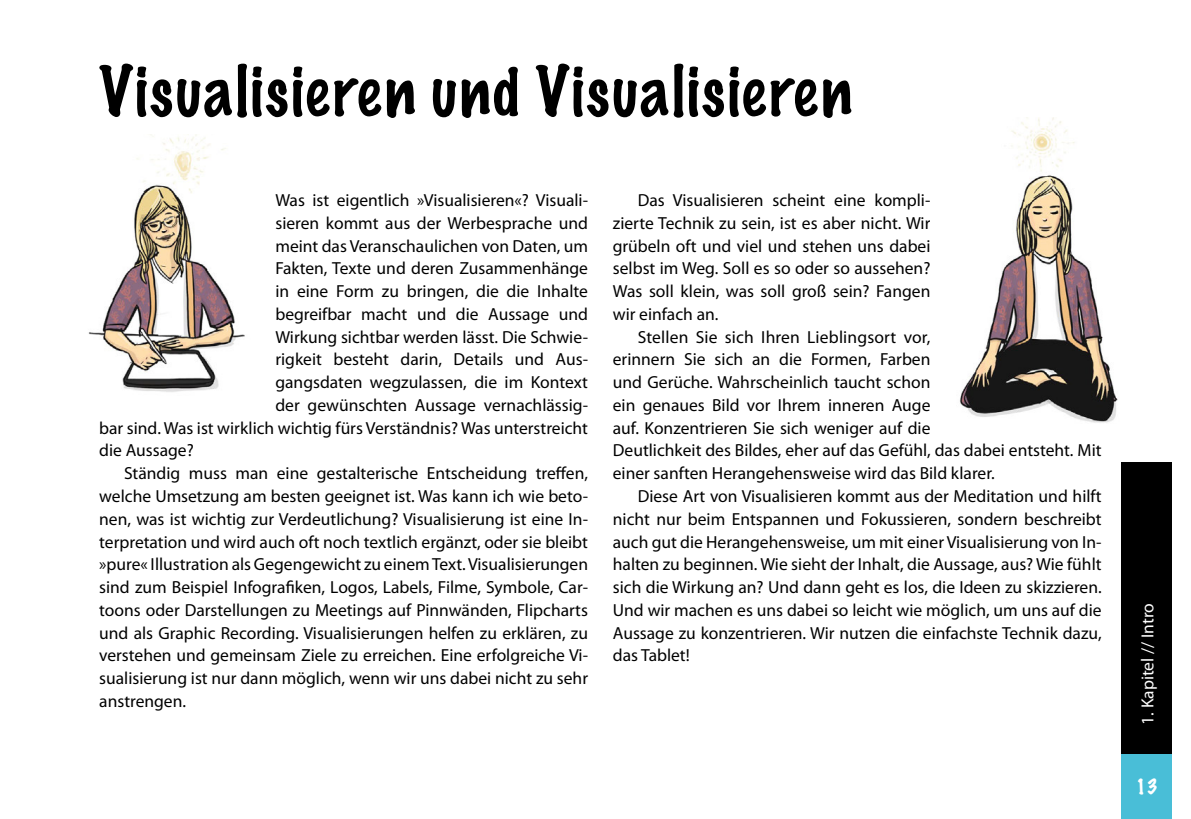
<style>
.page{position:relative;width:1191px;height:819px;background:#fff}
.page>*{position:absolute;margin:0;border:0;box-sizing:border-box;transform-origin:0 0}
.Überschrift_2{font:100 63px "Marker Felt";letter-spacing:.035em;color:#000}
.t1{font:100 19.25px "Marker Felt";color:#fff}
.Text_Einzug{font:17.5px/22.8px "Myriad Pro";color:#000;text-align:justify}
.t2{font:17.5px "Myriad Pro";color:#fff}
</style>
<div class="page">
<div style="left:1121px;top:462px;width:51px;height:292px;background:#000"></div>
<div style="left:1121px;top:754px;width:51px;height:65px;background:#49bed7"></div>
<img style="left:88px;top:134px;width:157px;height:258px">
<img style="left:960px;top:118px;width:158px;height:305px">
<p class="Überschrift_2" style="left:99px;top:41px;width:754px">Visualisieren und Visualisieren</p>
<p class="Text_Einzug" style="left:275px;top:188px;width:314px">Was ist eigentlich »Visualisieren«? Visuali-</p>
<p class="Text_Einzug" style="left:275px;top:211px;width:314px">sieren kommt aus der Werbesprache und</p>
<p class="Text_Einzug" style="left:275px;top:234px;width:314px">meint das Veranschaulichen von Daten, um</p>
<p class="Text_Einzug" style="left:275px;top:257px;width:314px">Fakten, Texte und deren Zusammenhänge</p>
<p class="Text_Einzug" style="left:275px;top:279px;width:314px">in eine Form zu bringen, die die Inhalte</p>
<p class="Text_Einzug" style="left:275px;top:302px;width:314px">begreifbar macht und die Aussage und</p>
<p class="Text_Einzug" style="left:275px;top:325px;width:314px">Wirkung sichtbar werden lässt. Die Schwie-</p>
<p class="Text_Einzug" style="left:275px;top:348px;width:314px">rigkeit besteht darin, Details und Aus-</p>
<p class="Text_Einzug" style="left:275px;top:370px;width:314px">gangsdaten wegzulassen, die im Kontext</p>
<p class="Text_Einzug" style="left:275px;top:393px;width:314px">der gewünschten Aussage vernachlässig-</p>
<p class="Text_Einzug" style="left:99px;top:416px;width:490px">bar sind. Was ist wirklich wichtig fürs Verständnis? Was unterstreicht</p>
<p class="Text_Einzug" style="left:99px;top:439px;width:96px">die Aussage?</p>
<p class="Text_Einzug" style="left:99px;top:461px;width:490px;text-indent:25px">Ständig muss man eine gestalterische Entscheidung treffen, welche Umsetzung am besten geeignet ist. Was kann ich wie beto&shy;nen, was ist wichtig zur Verdeutlichung? Visualisierung ist eine In&shy;terpretation und wird auch oft noch textlich ergänzt, oder sie bleibt »pure« Illustration als Gegengewicht zu einem Text. Visualisierungen sind zum Beispiel Infografiken, Logos, Labels, Filme, Symbole, Car&shy;toons oder Darstellungen zu Meetings auf Pinnwänden, Flipcharts und als Graphic Recording. Visualisierungen helfen zu erklären, zu verstehen und gemeinsam Ziele zu erreichen. Eine erfolgreiche Vi&shy;sualisierung ist nur dann möglich, wenn wir uns dabei nicht zu sehr anstrengen.</p>
<p class="Text_Einzug" style="left:613px;top:188px;width:319px;text-indent:25px">Das Visualisieren scheint eine kompli&shy;zierte Technik zu sein, ist es aber nicht. Wir grübeln oft und viel und stehen uns dabei selbst im Weg. Soll es so oder so aussehen?<br>Was soll klein, was soll groß sein? Fangen wir einfach an.</p>
<p class="Text_Einzug" style="left:613px;top:325px;width:490px;text-align:left;text-indent:25px">Stellen Sie sich Ihren Lieblingsort vor,<br>erinnern Sie sich an die Formen, Farben<br>und Gerüche. Wahrscheinlich taucht schon<br>ein genaues Bild vor Ihrem inneren Auge<br>auf. Konzentrieren Sie sich weniger auf die<br>Deutlichkeit des Bildes, eher auf das Gefühl, das dabei entsteht. Mit einer sanften Herangehensweise wird das Bild klarer.</p>
<p class="Text_Einzug" style="left:613px;top:484px;width:490px;text-indent:25px">Diese Art von Visualisieren kommt aus der Meditation und hilft nicht nur beim Entspannen und Fokussieren, sondern beschreibt auch gut die Herangehensweise, um mit einer Visualisierung von In&shy;halten zu beginnen. Wie sieht der Inhalt, die Aussage, aus? Wie fühlt sich die Wirkung an? Und dann geht es los, die Ideen zu skizzieren.<br>Und wir machen es uns dabei so leicht wie möglich, um uns auf die Aussage zu konzentrieren. Wir nutzen die einfachste Technik dazu, das Tablet!</p>
<p class="t2" style="left:1136px;top:724px;width:123px;rotate:-90deg">1. Kapitel // Intro</p>
<p class="t1" style="left:1136px;top:771px;width:23px">13</p>
</div>
